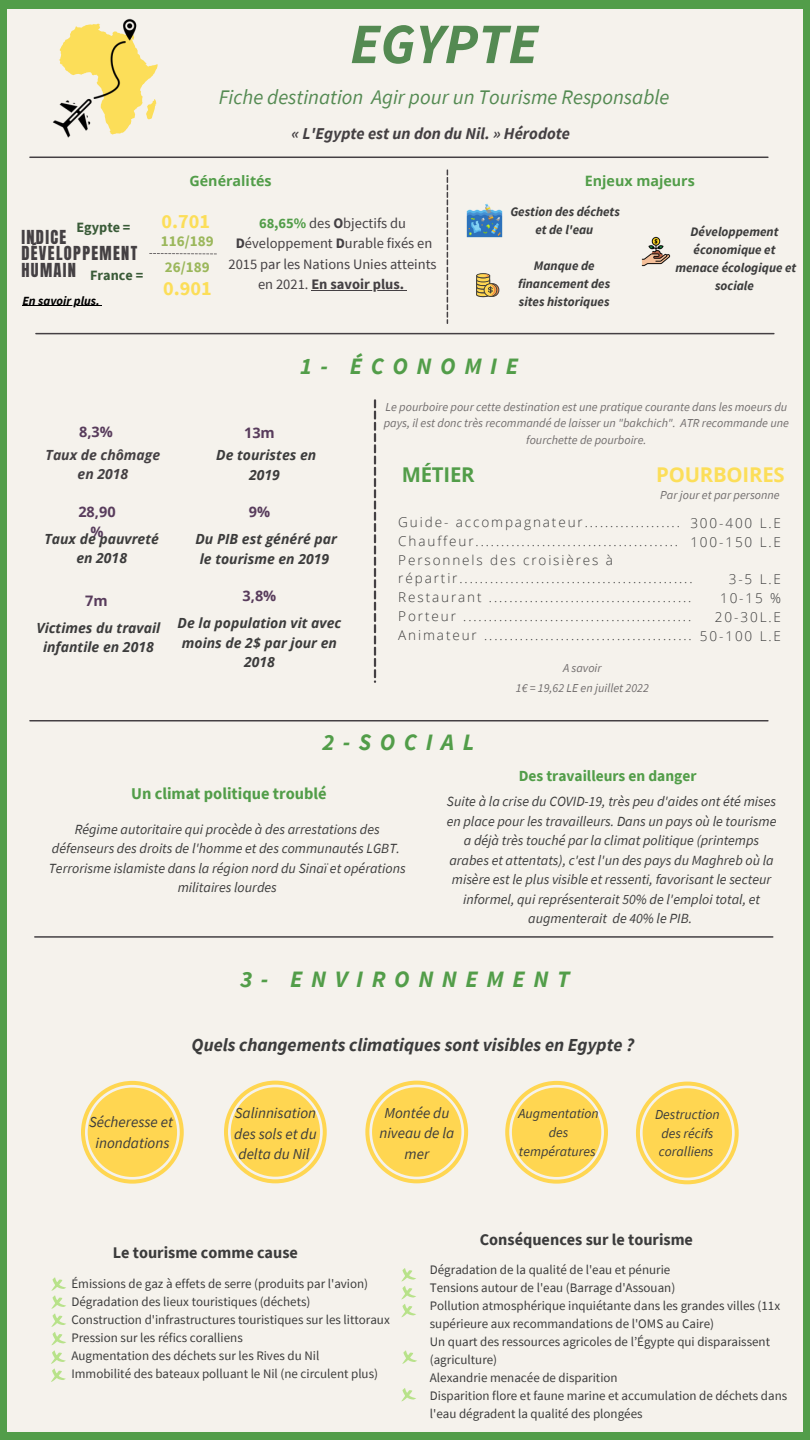
<style>
.page{position:relative;width:810px;height:1440px;background:#529d49}
.page>*{position:absolute;margin:0;border:0;box-sizing:border-box;transform-origin:0 0}
.t1{font:italic 700 57.2px "Source Sans Pro";color:#548a52}
.t2{font:italic 700 23.5px "Source Sans Pro";letter-spacing:.365em;color:#529d49}
.t3{font:italic 20.7px "Source Sans Pro";color:#548a52}
.t4{font:700 20.4px "Open Sans";letter-spacing:-.01em;color:#fcde59}
.t5{font:700 20.4px "Open Sans";letter-spacing:-.01em;color:#529d49}
.t6{font:700 20.1px "Source Sans Pro";color:#fcde59}
.t7{font:italic 700 18.3px "Source Sans Pro";color:#3c3c3c}
.t8{font:italic 700 16.5px "Source Sans Pro";color:#444043}
.t9{font:700 16.4px "Source Sans Pro";color:#529d49}
.t10{font:16.4px/16.8px "Anton";letter-spacing:.08em;color:#444043}
.t11{font:700 16.2px "Source Sans Pro";color:#3c3c3c}
.t12{font:700 15.4px "Source Sans Pro";color:#529d49}
.t13{font:italic 15.2px/20.6px "Source Sans Pro";color:#3c3c3c;text-align:center}
.t14{font:700 15.1px "Source Sans Pro";color:#9bb75b}
.t15{font:14.5px/20.2px "Source Sans Pro";color:#444043;text-align:center}
.t16{font:700 14.5px/20.2px "Open Sans";color:#583c5c;text-align:center}
.t17{font:700 14.3px "Open Sans";color:#529d49}
.t18{font:700 14.2px "Source Sans Pro";color:#3a5b38}
.t19{font:italic 14px/19.5px "Source Sans Pro";color:#3c3c3c;text-align:center}
.t20{font:italic 700 14px/19.5px "Open Sans";color:#3c3c3c;text-align:center}
.t21{font:italic 700 14px/19.5px "Open Sans";color:#444043;text-align:center}
.t22{font:italic 13.8px/18.9px "Source Sans Pro";color:#3c3c3c;text-align:center}
.t23{font:300 13.5px/18.8px "Open Sans";letter-spacing:.14em;color:#3c3c3c}
.t24{font:13px/18px "Source Sans Pro";color:#3c3c3c}
.t25{font:italic 700 13px/18px "Source Sans Pro";color:#3c3c3c;text-align:center}
.t26{font:italic 700 12.5px "Source Sans Pro";color:#000}
.t27{font:italic 12.1px/16.5px "Source Sans Pro";color:#726e6e;text-align:center}
.s1{font-weight:700;color:#529d49}
.s2{font-weight:700}
</style>
<div class="page">
<div style="left:7px;top:9px;width:796px;height:1423px;background:#f5f2ec"></div>
<img style="left:53px;top:18px;width:105px;height:120px">
<svg style="left:476px;top:273px;width:23px;height:24px"></svg>
<img style="left:641px;top:237px;width:29px;height:29px">
<svg style="left:81px;top:1081px;width:103px;height:103px"></svg>
<div style="left:88px;top:1088px;width:89px;height:89px;background:#ffd651;border-radius:50%"></div>
<svg style="left:224px;top:1081px;width:103px;height:102px"></svg>
<div style="left:231px;top:1087px;width:89px;height:90px;background:#ffd651;border-radius:50%"></div>
<svg style="left:505px;top:1081px;width:103px;height:103px"></svg>
<div style="left:512px;top:1088px;width:89px;height:89px;background:#ffd651;border-radius:50%"></div>
<svg style="left:149px;top:253px;width:68px;height:1px"></svg>
<svg style="left:401px;top:1268px;width:15px;height:49px"></svg>
<hr style="left:36px;top:333px;width:738px;height:1px;background:#444043">
<hr style="left:30px;top:720px;width:738px;height:1px;background:#444043">
<hr style="left:30px;top:157px;width:738px;height:1px;background:#444043">
<hr style="left:35px;top:936px;width:738px;height:2px;background:#444043">
<svg style="left:374px;top:399px;width:2px;height:284px"></svg>
<svg style="left:365px;top:1081px;width:103px;height:102px"></svg>
<div style="left:372px;top:1087px;width:89px;height:90px;background:#ffd651;border-radius:50%"></div>
<svg style="left:636px;top:1082px;width:103px;height:102px"></svg>
<div style="left:643px;top:1088px;width:89px;height:90px;background:#ffd651;border-radius:50%"></div>
<img style="left:466px;top:203px;width:37px;height:35px">
<hr style="left:311px;top:290px;width:93px;height:1px;background:#444043">
<svg style="left:447px;top:169px;width:1px;height:155px"></svg>
<hr style="left:22px;top:305px;width:78px;height:1px;background:#000">
<svg style="left:51px;top:1277px;width:15px;height:105px"></svg>
<svg style="left:402px;top:1350px;width:15px;height:14px"></svg>
<svg style="left:401px;top:1388px;width:15px;height:13px"></svg>
<p class="t18" style="left:76px;top:218px;width:56px">Egypte =</p>
<p class="t10" style="left:21px;top:229px;width:117px">INDICE<br>DÉVELOPPEMENT</p>
<p class="t18" style="left:21px;top:266px;width:123px"><sup>HUMAIN</sup> France =</p>
<p class="t26" style="left:22px;top:292px;width:79px">En savoir plus.</p>
<h1 class="t1" style="left:350px;top:7px;width:190px">EGYPTE</h1>
<h3 class="t3" style="left:219px;top:83px;width:452px">Fiche destination Agir pour un Tourisme Responsable</h3>
<p class="t8" style="left:292px;top:122px;width:280px">« L'Egypte est un don du Nil. » Hérodote</p>
<p class="t17" style="left:585px;top:171px;width:112px">Enjeux majeurs</p>
<p class="t25" style="left:510px;top:202px;width:111px">Gestion des déchets et de l'eau</p>
<p class="t25" style="left:518px;top:257px;width:94px">Manque de financement des sites historiques</p>
<p class="t17" style="left:190px;top:171px;width:84px">Généralités</p>
<h3 class="t6" style="left:162px;top:208px;width:50px">0.701</h3>
<p class="t15" style="left:228px;top:213px;width:210px"><span class="s1">68,65%</span> des <span class="s2">O</span>bjectifs du<br><span class="s2">D</span>éveloppement <span class="s2">D</span>urable fixés en<br>2015 par les Nations Unies atteints en 2021. <span class="s2">En savoir plus.</span></p>
<p class="t25" style="left:675px;top:222px;width:122px">Développement économique et menace écologique et sociale</p>
<p class="t14" style="left:161px;top:232px;width:54px">116/189</p>
<p class="t14" style="left:165px;top:257px;width:46px">26/189</p>
<h3 class="t6" style="left:163px;top:275px;width:50px">0.901</h3>
<h2 class="t2" style="left:300px;top:351px;width:220px">1- ÉCONOMIE</h2>
<p class="t16" style="left:79px;top:421px;width:35px">8,3%</p>
<p class="t16" style="left:244px;top:422px;width:32px">13m</p>
<p class="t27" style="left:384px;top:398px;width:407px">Le pourboire pour cette destination est une pratique courante dans les moeurs du pays, il est donc très recommandé de laisser un "bakchich". ATR recommande une fourchette de pourboire.</p>
<p class="t21" style="left:46px;top:445px;width:116px">Taux de chômage en 2018</p>
<p class="t20" style="left:216px;top:445px;width:101px">De touristes en<br>2019</p>
<p class="t16" style="left:78px;top:501px;width:39px">28,90 %</p>
<p class="t20" style="left:44px;top:529px;width:116px">Taux de pauvreté en 2018</p>
<p class="t16" style="left:249px;top:501px;width:23px">9%</p>
<p class="t20" style="left:195px;top:529px;width:143px">Du PIB est généré par le tourisme en 2019</p>
<p class="t16" style="left:85px;top:590px;width:24px">7m</p>
<p class="t16" style="left:243px;top:585px;width:35px">3,8%</p>
<p class="t20" style="left:178px;top:613px;width:165px">De la population vit avec moins de 2$ par jour en<br>2018</p>
<p class="t20" style="left:36px;top:617px;width:125px">Victimes du travail infantile en 2018</p>
<h3 class="t5" style="left:402px;top:460px;width:74px">MÉTIER</h3>
<h3 class="t4" style="left:656px;top:460px;width:130px">POURBOIRES</h3>
<p class="t27" style="left:660px;top:486px;width:121px">Par jour et par personne</p>
<p class="t23" style="left:398px;top:512px;width:296px">Guide- accompagnateur...................<br>Chauffeur........................................<br>Personnels des croisières à répartir..............................................<br>Restaurant ........................................<br>Porteur .............................................<br>Animateur .........................................</p>
<p class="t23" style="left:690px;top:514px;width:92px">300-400 L.E<br>100-150 L.E</p>
<p class="t23" style="left:700px;top:570px;width:83px;text-align:right">3-5 L.E<br>10-15 %<br>20-30L.E<br>50-100 L.E</p>
<p class="t27" style="left:516px;top:658px;width:135px;line-height:19.7px">A savoir<br>1€ = 19,62 LE en juillet 2022</p>
<h2 class="t2" style="left:322px;top:727px;width:154px">2-SOCIAL</h2>
<p class="t9" style="left:131px;top:783px;width:197px">Un climat politique troublé</p>
<p class="t19" style="left:49px;top:819px;width:358px">Régime autoritaire qui procède à des arrestations des défenseurs des droits de l'homme et des communautés LGBT.<br>Terrorisme islamiste dans la région nord du Sinaï et opérations militaires lourdes</p>
<p class="t12" style="left:519px;top:766px;width:179px">Des travailleurs en danger</p>
<p class="t19" style="left:447px;top:791px;width:331px">Suite à la crise du COVID-19, très peu d'aides ont été mises en place pour les travailleurs. Dans un pays où le tourisme a déjà très touché par la climat politique (printemps arabes et attentats), c'est l'un des pays du Maghreb où la misère est le plus visible et ressenti, favorisant le secteur informel, qui représenterait 50% de l'emploi total, et augmenterait de 40% le PIB.</p>
<h2 class="t2" style="left:240px;top:964px;width:331px">3- ENVIRONNEMENT</h2>
<h3 class="t7" style="left:192px;top:1033px;width:444px">Quels changements climatiques sont visibles en Egypte ?</h3>
<p class="t13" style="left:379px;top:1102px;width:77px">Montée du niveau de la mer</p>
<p class="t22" style="left:655px;top:1104px;width:66px;text-align:left">Destruction des récifs coralliens</p>
<p class="t13" style="left:234px;top:1102px;width:84px;text-align:justify">Salinnisation des sols et du delta du Nil</p>
<p class="t13" style="left:89px;top:1111px;width:85px">Sécheresse et inondations</p>
<p class="t22" style="left:519px;top:1104px;width:82px">Augmentation des températures</p>
<p class="t11" style="left:113px;top:1242px;width:187px">Le tourisme comme cause</p>
<p class="t24" style="left:71px;top:1274px;width:320px">Émissions de gaz à effets de serre (produits par l'avion)<br>Dégradation des lieux touristiques (déchets)<br>Construction d'infrastructures touristiques sur les littoraux Pression sur les réfics coralliens<br>Augmentation des déchets sur les Rives du Nil<br>Immobilité des bateaux polluant le Nil (ne circulent plus)</p>
<p class="t11" style="left:480px;top:1229px;width:215px">Conséquences sur le tourisme</p>
<p class="t24" style="left:430px;top:1260px;width:359px">Dégradation de la qualité de l'eau et pénurie<br>Tensions autour de l'eau (Barrage d'Assouan)<br>Pollution atmosphérique inquiétante dans les grandes villes (11x supérieure aux recommandations de l'OMS au Caire)<br>Un quart des ressources agricoles de l’Égypte qui disparaissent (agriculture)<br>Alexandrie menacée de disparition<br>Disparition flore et faune marine et accumulation de déchets dans l'eau dégradent la qualité des plongées</p>
</div>
